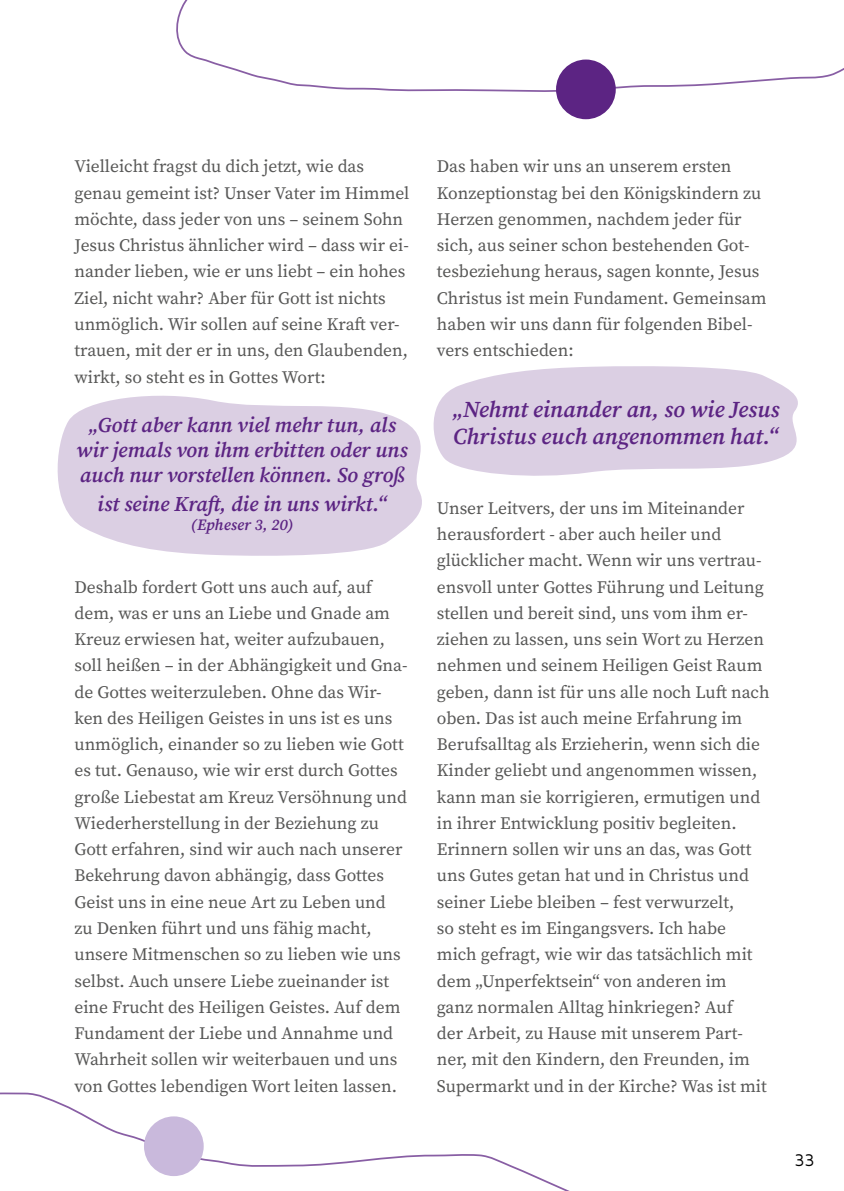
<style>
.page{position:relative;width:844px;height:1191px;background:#fff}
.page>*{position:absolute;margin:0;border:0;box-sizing:border-box;transform-origin:0 0}
.t1{font:italic 600 22.75px/27.3px "Source Serif Pro";color:#5c2483}
.t2{font:italic 600 21px/25.2px "Source Serif Pro";letter-spacing:-.005em;color:#5c2483;text-align:center}
.t3{font:17.5px/26.2px "Source Serif Pro";color:#575756}
.t4{font:17.5px "Maven Pro";color:#000}
.t5{font:italic 600 15.75px "Source Serif Pro";letter-spacing:.01em;color:#5c2483}
</style>
<div class="page">
<svg style="left:0;top:1092px;width:570px;height:99px"></svg>
<div style="left:144px;top:1116px;width:60px;height:60px;background:#c9b9dc;border-radius:50%"></div>
<svg style="left:176px;top:0;width:667px;height:93px"></svg>
<div style="left:556px;top:60px;width:59px;height:59px;background:#5c2483;border-radius:50%"></div>
<svg style="left:57px;top:395px;width:365px;height:161px;background:#e0d5e6"></svg>
<svg style="left:433px;top:366px;width:365px;height:110px;background:#e0d5e6"></svg>
<p class="t3" style="left:74px;top:153px;width:336px">Vielleicht fragst du dich jetzt, wie das genau gemeint ist? Unser Vater im Himmel möchte, dass jeder von uns – seinem Sohn Jesus Christus ähnlicher wird – dass wir ei&shy;nander lieben, wie er uns liebt – ein hohes Ziel, nicht wahr? Aber für Gott ist nichts unmöglich. Wir sollen auf seine Kraft ver&shy;trauen, mit der er in uns, den Glaubenden, wirkt, so steht es in Gottes Wort:</p>
<p class="t2" style="left:76px;top:411px;width:333px">„Gott aber kann viel mehr tun, als wir jemals von ihm erbitten oder uns auch nur vorstellen können. So groß</p>
<p class="t2" style="left:97px;top:491px;width:291px">ist seine Kraft, die in uns wirkt.“</p>
<p class="t5" style="left:191px;top:514px;width:104px">(Epheser 3, 20)</p>
<p class="t3" style="left:74px;top:573px;width:334px">Deshalb fordert Gott uns auch auf, auf dem, was er uns an Liebe und Gnade am Kreuz erwiesen hat, weiter aufzubauen, soll heißen – in der Abhängigkeit und Gna&shy;de Gottes weiterzuleben. Ohne das Wir&shy;ken des Heiligen Geistes in uns ist es uns unmöglich, einander so zu lieben wie Gott es tut. Genauso, wie wir erst durch Gottes große Liebestat am Kreuz Versöhnung und Wiederherstellung in der Beziehung zu Gott erfahren, sind wir auch nach unserer Bekehrung davon abhängig, dass Gottes Geist uns in eine neue Art zu Leben und zu Denken führt und uns fähig macht, unsere Mitmenschen so zu lieben wie uns selbst. Auch unsere Liebe zueinander ist eine Frucht des Heiligen Geistes. Auf dem Fundament der Liebe und Annahme und Wahrheit sollen wir weiterbauen und uns von Gottes lebendigen Wort leiten lassen.</p>
<p class="t3" style="left:437px;top:153px;width:331px">Das haben wir uns an unserem ersten Konzeptionstag bei den Königskindern zu Herzen genommen, nachdem jeder für sich, aus seiner schon bestehenden Got&shy;tesbeziehung heraus, sagen konnte, Jesus Christus ist mein Fundament. Gemeinsam haben wir uns dann für folgenden Bibel&shy;vers entschieden:</p>
<h1 class="t1" style="left:452px;top:395px;width:329px">„Nehmt einander an, so wie Jesus<br>Christus euch angenommen hat.“</h1>
<p class="t3" style="left:437px;top:495px;width:334px">Unser Leitvers, der uns im Miteinander herausfordert - aber auch heiler und glücklicher macht. Wenn wir uns vertrau&shy;ensvoll unter Gottes Führung und Leitung stellen und bereit sind, uns vom ihm er&shy;ziehen zu lassen, uns sein Wort zu Herzen nehmen und seinem Heiligen Geist Raum geben, dann ist für uns alle noch Luft nach oben. Das ist auch meine Erfahrung im Berufsalltag als Erzieherin, wenn sich die Kinder geliebt und angenommen wissen, kann man sie korrigieren, ermutigen und in ihrer Entwicklung positiv begleiten.<br>Erinnern sollen wir uns an das, was Gott uns Gutes getan hat und in Christus und seiner Liebe bleiben – fest verwurzelt,<br>so steht es im Eingangsvers. Ich habe mich gefragt, wie wir das tatsächlich mit dem „Unperfektsein“ von anderen im<br>ganz normalen Alltag hinkriegen? Auf<br>der Arbeit, zu Hause mit unserem Part&shy;ner, mit den Kindern, den Freunden, im Supermarkt und in der Kirche? Was ist mit</p>
<p class="t4" style="left:794px;top:1148px;width:22px">33</p>
</div>
